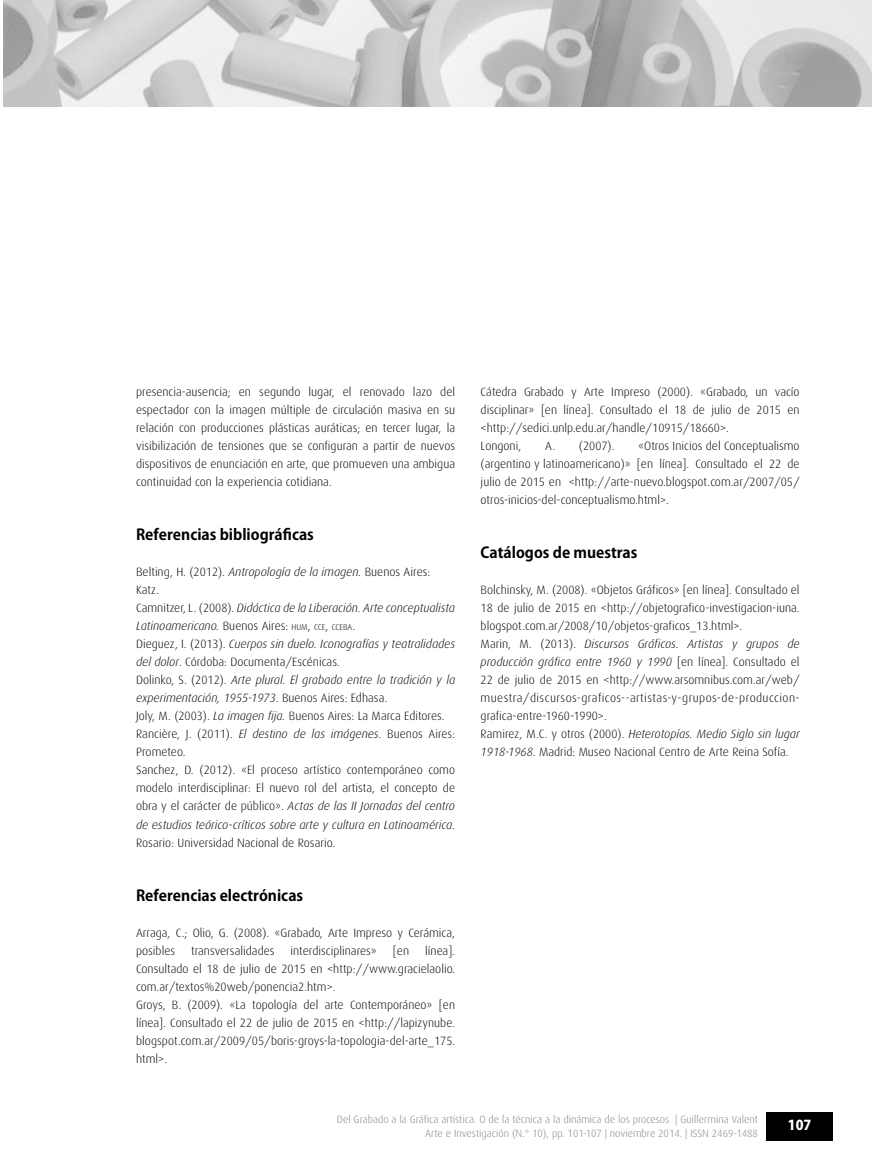
<style>
.page{position:relative;width:872px;height:1170px;background:#fff}
.page>*{position:absolute;margin:0;border:0;box-sizing:border-box;transform-origin:0 0}
.t1{font:700 15px "Koz Go Pro";color:#000}
.t2{font:800 13.5px "Koz Go Pro";color:#fff}
.t3{font:300 12px/18px "Dax";color:#000}
.t4{font:300 10.5px/13.5px "Dax";color:#808285;text-align:right}
.s1{font-style:italic}
.s2{font-size:8.4px}
</style>
<div class="page">
<div style="left:766px;top:1111px;width:67px;height:29px;background:#000"></div>
<img style="left:4px;top:0;width:868px;height:106px">
<p class="t3" style="left:136px;top:383px;width:320px;text-align:justify">presencia-ausencia; en segundo lugar, el renovado lazo del espectador con la imagen múltiple de circulación masiva en su relación con producciones plásticas auráticas; en tercer lugar, la visibilización de tensiones que se configuran a partir de nuevos dispositivos de enunciación en arte, que promueven una ambigua continuidad con la experiencia cotidiana.</p>
<p class="t1" style="left:136px;top:525px;width:179px">Referencias bibliográficas</p>
<p class="t3" style="left:136px;top:563px;width:320px">Belting, H. (2012). <span class="s1">Antropología de la imagen.</span> Buenos Aires:<br>Katz.<br>Camnitzer, L. (2008). <span class="s1">Didáctica de la Liberación. Arte conceptualista Latinoamericano.</span> Buenos Aires: <span class="s2">HUM</span>, <span class="s2">CCE</span>, <span class="s2">CCEBA</span>.<br>Dieguez, I. (2013). <span class="s1">Cuerpos sin duelo. Iconografías y teatralidades del dolor</span>. Córdoba: Documenta/Escénicas.<br>Dolinko, S. (2012). <span class="s1">Arte plural. El grabado entre la tradición y la experimentación, 1955-1973</span>. Buenos Aires: Edhasa.<br>Joly, M. (2003). <span class="s1">La imagen fija.</span> Buenos Aires: La Marca Editores.<br>Rancière, J. (2011). <span class="s1">El destino de las imágenes</span>. Buenos Aires:<br>Prometeo.<br>Sanchez, D. (2012). «El proceso artístico contemporáneo como modelo interdisciplinar: El nuevo rol del artista, el concepto de obra y el carácter de público». <span class="s1">Actas de las II Jornadas del centro de estudios teórico-críticos sobre arte y cultura en Latinoamérica</span>.<br>Rosario: Universidad Nacional de Rosario.</p>
<p class="t1" style="left:136px;top:885px;width:169px">Referencias electrónicas</p>
<p class="t3" style="left:136px;top:923px;width:320px">Arraga, C.; Olio, G. (2008). «Grabado, Arte Impreso y Cerámica, posibles</p>
<p class="t3" style="left:136px;top:941px;width:321px;text-indent:289px">línea].<br>Consultado el 18 de julio de 2015 en &lt;http://www.gracielaolio. com.ar/textos%20web/ponencia2.htm&gt;.<br>Groys, B. (2009). «La topología del arte Contemporáneo» [en línea]. Consultado el 22 de julio de 2015 en &lt;http://lapizynube. blogspot.com.ar/2009/05/boris-groys-la-topologia-del-arte_175. html&gt;.</p>
<p class="t3" style="left:191px;top:941px;width:85px">transversalidades</p>
<p class="t3" style="left:290px;top:941px;width:88px">interdisciplinares»</p>
<p class="t3" style="left:393px;top:941px;width:18px">[en</p>
<p class="t3" style="left:480px;top:383px;width:320px">Cátedra Grabado y Arte Impreso (2000). «Grabado, un vacío disciplinar» [en línea]. Consultado el 18 de julio de 2015 en &lt;http://sedici.unlp.edu.ar/handle/10915/18660&gt;.<br>Longoni,</p>
<p class="t3" style="left:545px;top:437px;width:71px">A. (2007).</p>
<p class="t3" style="left:480px;top:437px;width:320px;text-align:justify;text-indent:158px">«Otros Inicios del Conceptualismo (argentino y latinoamericano)» [en línea]. Consultado el 22 de julio de 2015 en &lt;http://arte-nuevo.blogspot.com.ar/2007/05/ otros-inicios-del-conceptualismo.html&gt;.</p>
<p class="t1" style="left:480px;top:543px;width:158px">Catálogos de muestras</p>
<p class="t3" style="left:480px;top:581px;width:320px">Bolchinsky, M. (2008). «Objetos Gráficos» [en línea]. Consultado el 18 de julio de 2015 en &lt;http://objetografico-investigacion-iuna. blogspot.com.ar/2008/10/objetos-graficos_13.html&gt;.<br>Marin, M. (2013). <span class="s1">Discursos Gráficos. Artistas y grupos de producción gráfica entre 1960 y 1990</span> [en línea]. Consultado el 22 de julio de 2015 en &lt;http://www.arsomnibus.com.ar/web/ muestra/discursos-graficos--artistas-y-grupos-de-produccion&shy;grafica-entre-1960-1990&gt;.<br>Ramirez, M.C. y otros (2000). <span class="s1">Heterotopías. Medio Siglo sin lugar 1918-1968</span>. Madrid: Museo Nacional Centro de Arte Reina Sofía.</p>
<p class="t4" style="left:337px;top:1113px;width:422px">Del Grabado a la Gráfica artística. O de la técnica a la dinámica de los procesos | Guillermina Valent<br>Arte e Investigación (N.° 10), pp. 101-107 | noviembre 2014. | ISSN 2469-1488</p>
<p class="t2" style="left:788px;top:1116px;width:25px">107</p>
</div>
